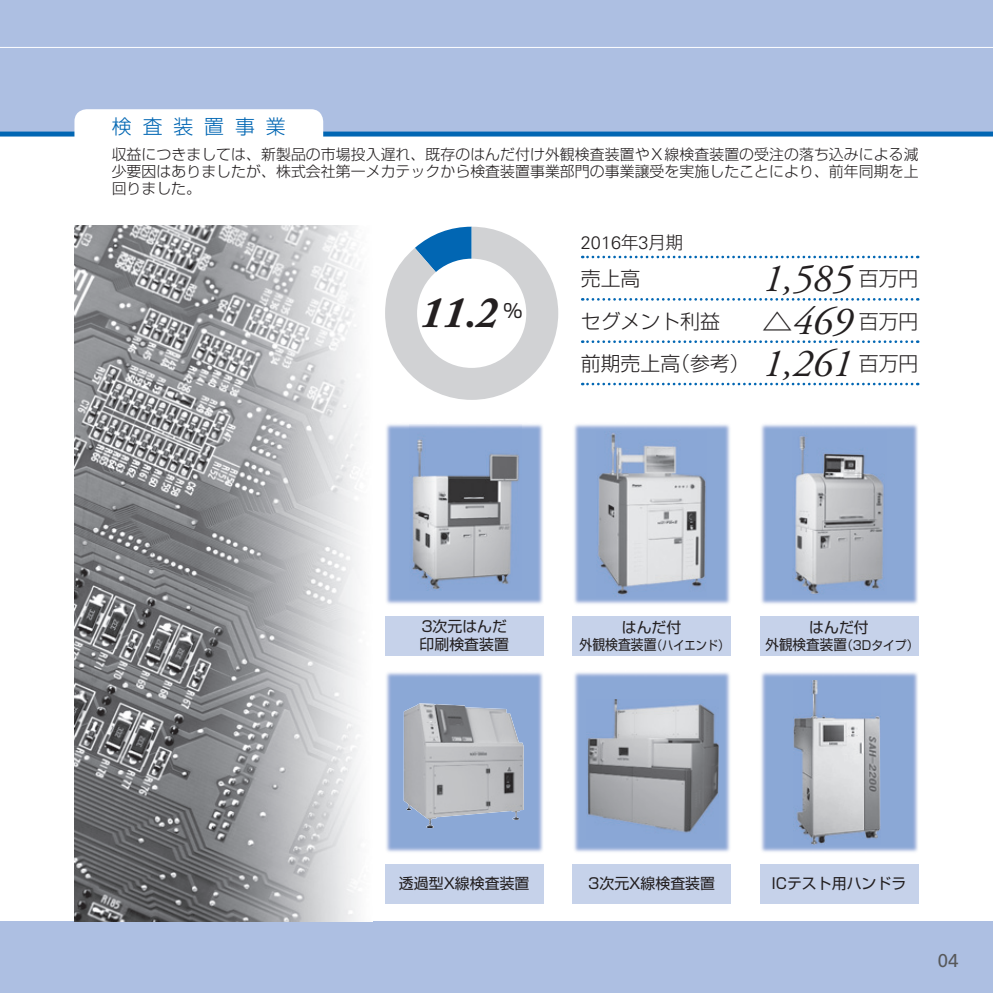
<style>
.page{position:relative;width:993px;height:993px;background:#fff}
.page>*{position:absolute;margin:0;border:0;box-sizing:border-box;transform-origin:0 0}
.t1{font:italic 700 44.62px "Adobe Caslon Pro";color:#231f20}
.t2{font:italic 39.73px "Adobe Garamond Pro";color:#231f20}
.t3{font:19.78px "Shin Go Pr 5 Light 90 msp RKSJ H";color:#231f20}
.t4{font:19.78px "Shin Go Pr 5 Light 90 msp RKSJ H";letter-spacing:.55em;color:#0166b3}
.t5{font:18.9px "Shin Go Pr 5 Regular 90 msp RKSJ H";color:#231f20}
.t6{font:18.55px "Univers LT Std";color:#57585a}
.t7{font:300 18.03px "Univers LT Std";color:#231f20}
.t8{font:14.88px/17.3px "Shin Go Pr 5 Light 90 msp RKSJ H";letter-spacing:.005em;color:#231f20;text-align:justify}
.t9{font:14.88px/17.3px "Shin Go Pr 5 Regular 90 msp RKSJ H";color:#231f20}
.t10{font:12.42px "Shin Go Pr 5 Regular 90 msp RKSJ H";color:#231f20;scale:.9 1}
.t11{font:12.42px "Shin Go Pr 5 Regular 90 msp RKSJ H";color:#231f20;scale:.95 1}
.s1{font-family:"Shin Go Pr 5 Light 90 msp RKSJ H";font-weight:400;font-size:17.32px}
.s2{font-family:"Shin Go Pr 5 Light 90 msp RKSJ H";font-style:normal;font-size:19.78px}
.s3{font-family:"Shin Go Pr 5 Light 90 msp RKSJ H";font-style:normal;font-size:30.97px}
.s4{font-family:"Adobe Garamond Pro";font-style:italic;font-size:39.73px}
.s5{font-size:14.17px}
</style>
<div class="page">
<div style="left:0;top:0;width:992px;height:134px;background:#adbfe2"></div>
<div style="left:0;top:920px;width:992px;height:72px;background:#adbfe2"></div>
<img style="left:74px;top:226px;width:287px;height:694px">
<div style="left:0;top:131px;width:992px;height:5px;background:#0166b3"></div>
<svg style="left:582px;top:255px;width:335px;height:3px"></svg>
<svg style="left:582px;top:298px;width:335px;height:2px"></svg>
<svg style="left:582px;top:340px;width:335px;height:3px"></svg>
<svg style="left:582px;top:382px;width:335px;height:3px"></svg>
<img style="left:386px;top:424px;width:157px;height:180px">
<img style="left:386px;top:672px;width:157px;height:180px">
<img style="left:574px;top:672px;width:156px;height:180px">
<img style="left:574px;top:424px;width:156px;height:180px">
<img style="left:761px;top:424px;width:157px;height:180px">
<img style="left:761px;top:672px;width:157px;height:180px">
<div style="left:384px;top:615px;width:159px;height:40px;background:#c6d2ea"></div>
<div style="left:384px;top:863px;width:159px;height:40px;background:#c6d2ea"></div>
<div style="left:572px;top:615px;width:158px;height:40px;background:#c6d2ea"></div>
<div style="left:572px;top:863px;width:158px;height:40px;background:#c6d2ea"></div>
<div style="left:759px;top:615px;width:159px;height:40px;background:#c6d2ea"></div>
<div style="left:759px;top:863px;width:159px;height:40px;background:#c6d2ea"></div>
<svg style="left:385px;top:227px;width:173px;height:173px"></svg>
<div style="left:417px;top:258px;width:109px;height:110px;background:#fff;border-radius:50%"></div>
<img style="left:403px;top:703px;width:120px;height:124px">
<img style="left:596px;top:431px;width:110px;height:165px">
<img style="left:586px;top:699px;width:132px;height:139px">
<img style="left:793px;top:680px;width:87px;height:163px">
<img style="left:409px;top:424px;width:112px;height:166px">
<img style="left:792px;top:431px;width:94px;height:163px">
<hr style="left:0;top:47px;width:992px;height:1px;background:#fff">
<div style="left:74px;top:109px;width:249px;height:28px;background:#fff"></div>
<h3 class="t4" style="left:112px;top:119px;width:175px">検査装置事業</h3>
<p class="t8" style="left:112px;top:147px;width:808px">収益につきましては、新製品の市場投入遅れ、既存のはんだ付け外観検査装置やＸ線検査装置の受注の落ち込みによる減少要因はありましたが、株式会社第一メカテックから検査装置事業部門の事業譲受を実施したことにより、前年同期を上回りました。</p>
<h1 class="t1" style="left:420px;top:285px;width:80px">11.2</h1>
<p class="t5" style="left:503px;top:304px;width:20px">％</p>
<p class="t7" style="left:580px;top:235px;width:104px">2016<span class="s1">年</span>3<span class="s1">月期</span></p>
<h3 class="t3" style="left:580px;top:271px;width:61px">売上高</h3>
<h2 class="t2" style="left:762px;top:255px;width:157px">1,585 <span class="s2">百万円</span></h2>
<h3 class="t3" style="left:580px;top:314px;width:140px">セグメント利益</h3>
<h2 class="t2" style="left:761px;top:297px;width:158px"><span class="s3">△</span>469 <span class="s2">百万円</span></h2>
<h3 class="t3" style="left:580px;top:356px;width:339px">前期売上高（参考） <span class="s4">1,261</span> 百万円</h3>
<p class="t9" style="left:419px;top:620px;width:91px">3次元はんだ印刷検査装置</p>
<p class="t9" style="left:621px;top:620px;width:61px">はんだ付</p>
<p class="t10" style="left:579px;top:640px;width:168px"><span class="s5">外観検査装置</span>（ハイエンド）</p>
<p class="t9" style="left:809px;top:620px;width:61px">はんだ付</p>
<p class="t11" style="left:765px;top:640px;width:162px"><span class="s5">外観検査装置</span>（3Dタイプ）</p>
<p class="t9" style="left:399px;top:876px;width:132px">透過型X線検査装置</p>
<p class="t9" style="left:588px;top:876px;width:128px">3次元X線検査装置</p>
<p class="t9" style="left:771px;top:876px;width:136px">ICテスト用ハンドラ</p>
<p class="t6" style="left:937px;top:949px;width:22px">04</p>
</div>
